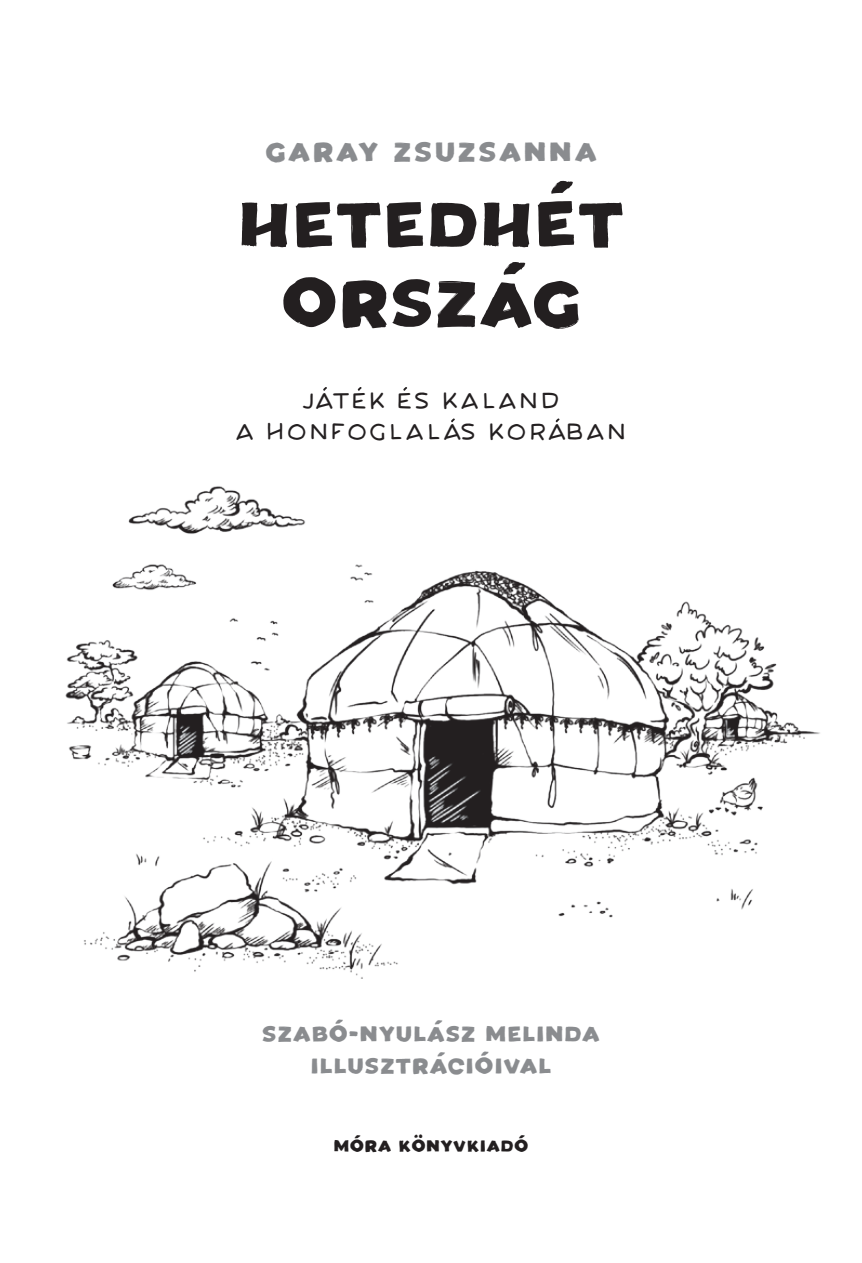
<style>
.page{position:relative;width:862px;height:1263px;background:#fff}
.page>*{position:absolute;margin:0;border:0;box-sizing:border-box;transform-origin:0 0}
.t1{font:81px/78.8px "Comic Sidekick Brush";color:#231f20;text-align:center}
.t2{font:33.75px "Comic Sidekick Brush";letter-spacing:.06em;color:#8a8c8f}
.t3{font:700 31.5px/31.5px "Comic Sidekick Pen";letter-spacing:-.03em;color:#231f20;text-align:center}
.t4{font:27px/31.5px "Comic Sidekick Brush";letter-spacing:.02em;color:#8a8c8f;text-align:center}
.t5{font:20.25px "Comic Sidekick Brush";letter-spacing:.02em;color:#231f20}
</style>
<div class="page">
<img style="left:65px;top:486px;width:755px;height:493px">
<svg style="left:323px;top:387px;width:4px;height:4px"></svg>
<svg style="left:357px;top:387px;width:5px;height:4px"></svg>
<svg style="left:403px;top:387px;width:5px;height:4px"></svg>
<svg style="left:451px;top:418px;width:4px;height:5px"></svg>
<svg style="left:555px;top:418px;width:5px;height:5px"></svg>
<p class="t2" style="left:265px;top:131px;width:333px">GARAY ZSUZSANNA</p>
<h1 class="t1" style="left:237px;top:184px;width:388px">HETEDHÉT<br>ORSZÁG</h1>
<p class="t3" style="left:234px;top:384px;width:395px">JATEK ES KALAND<br>A HONFOGLALAS KORABAN</p>
<p class="t4" style="left:262px;top:1018px;width:339px">SZABÓ-NYULÁSZ MELINDA<br>ILLUSZTRÁCIÓIVAL</p>
<p class="t5" style="left:333px;top:1134px;width:196px">MÓRA KÖNYVKIADÓ</p>
</div>
